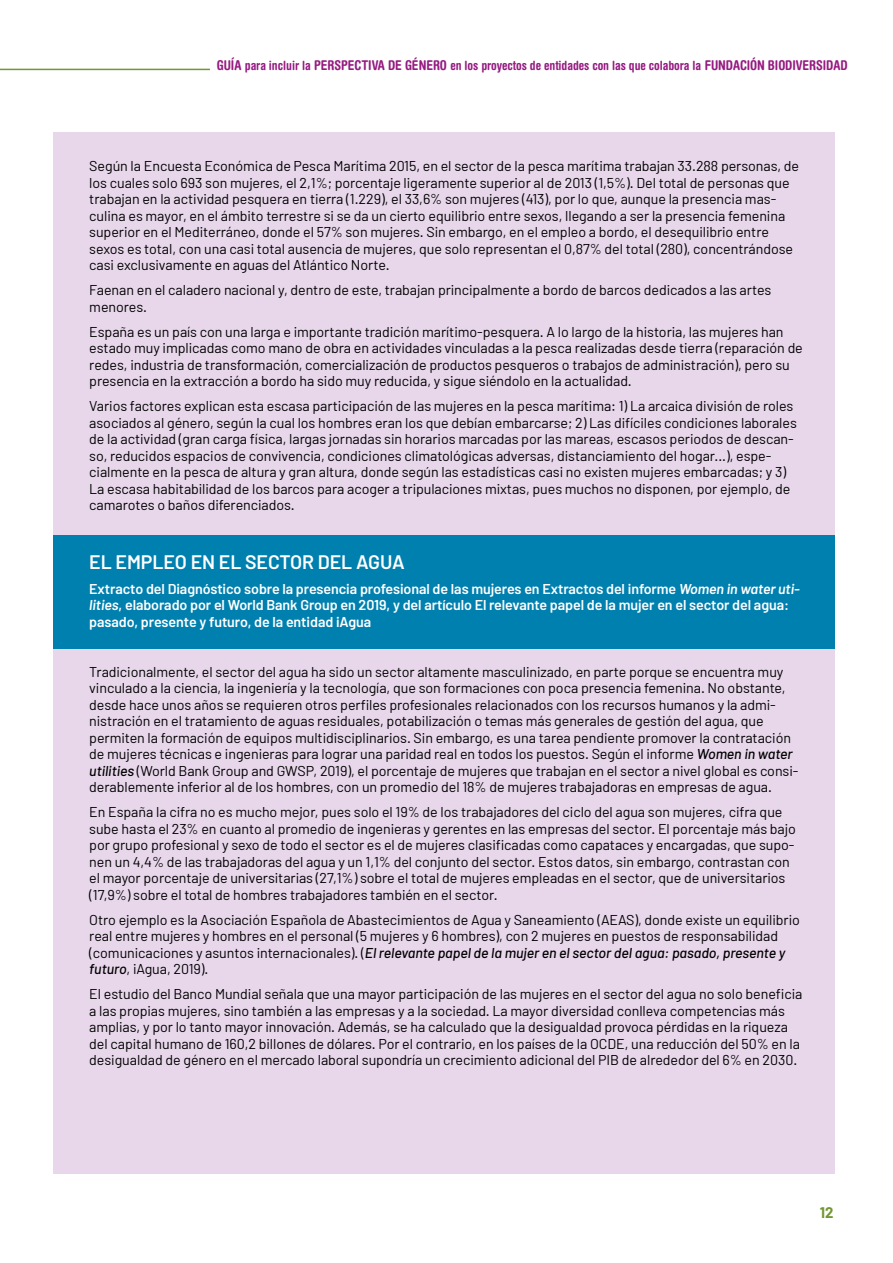
<style>
.page{position:relative;width:893px;height:1263px;background:#fff}
.page>*{position:absolute;margin:0;border:0;box-sizing:border-box;transform-origin:0 0}
.t1{font:600 19.5px "Barlow";letter-spacing:-.005em;color:#fff}
.t2{font:700 15px "Barlow";color:#709730}
.t3{font:14.25px/16.5px "Barlow";letter-spacing:-.005em;color:#000}
.t4{font:600 14.25px/16.5px "Barlow";letter-spacing:-.005em;color:#fff}
.t5{font:700 condensed 12.75px "Helvetica Rounded";letter-spacing:-.005em;color:#951b81}
.s1{font-size:13.5px}
.s2{font-style:italic}
.s3{font-weight:500;font-style:italic}
</style>
<div class="page">
<hr style="left:0;top:69px;width:210px;height:1px;background:#709730">
<div style="left:53px;top:132px;width:781px;height:1042px;background:#e8d7eb"></div>
<div style="left:53px;top:535px;width:781px;height:113px;background:#0080af"></div>
<p class="t5" style="left:217px;top:58px;width:632px"><span class="s1">GUÍA</span> para incluir la <span class="s1">PERSPECTIVA DE GÉNERO</span> en los proyectos de entidades con las que colabora la <span class="s1">FUNDACIÓN BIODIVERSIDAD</span></p>
<p class="t3" style="left:89px;top:159px;width:711px">Según la Encuesta Económica de Pesca Marítima 2015, en el sector de la pesca marítima trabajan 33.288 personas, de los cuales solo 693 son mujeres, el 2,1%; porcentaje ligeramente superior al de 2013 (1,5%). Del total de personas que trabajan en la actividad pesquera en tierra (1.229), el 33,6% son mujeres (413), por lo que, aunque la presencia mas&shy;culina es mayor, en el ámbito terrestre si se da un cierto equilibrio entre sexos, llegando a ser la presencia femenina superior en el Mediterráneo, donde el 57% son mujeres. Sin embargo, en el empleo a bordo, el desequilibrio entre sexos es total, con una casi total ausencia de mujeres, que solo representan el 0,87% del total (280), concentrándose casi exclusivamente en aguas del Atlántico Norte.</p>
<p class="t3" style="left:89px;top:283px;width:684px">Faenan en el caladero nacional y, dentro de este, trabajan principalmente a bordo de barcos dedicados a las artes menores.</p>
<p class="t3" style="left:89px;top:324px;width:715px">España es un país con una larga e importante tradición marítimo-pesquera. A lo largo de la historia, las mujeres han estado muy implicadas como mano de obra en actividades vinculadas a la pesca realizadas desde tierra (reparación de redes, industria de transformación, comercialización de productos pesqueros o trabajos de administración), pero su presencia en la extracción a bordo ha sido muy reducida, y sigue siéndolo en la actualidad.</p>
<p class="t3" style="left:89px;top:399px;width:709px">Varios factores explican esta escasa participación de las mujeres en la pesca marítima: 1) La arcaica división de roles asociados al género, según la cual los hombres eran los que debían embarcarse; 2) Las difíciles condiciones laborales de la actividad (gran carga física, largas jornadas sin horarios marcadas por las mareas, escasos periodos de descan&shy;so, reducidos espacios de convivencia, condiciones climatológicas adversas, distanciamiento del hogar...), espe&shy;cialmente en la pesca de altura y gran altura, donde según las estadísticas casi no existen mujeres embarcadas; y 3)<br>La escasa habitabilidad de los barcos para acoger a tripulaciones mixtas, pues muchos no disponen, por ejemplo, de camarotes o baños diferenciados.</p>
<h1 class="t1" style="left:89px;top:547px;width:317px">EL EMPLEO EN EL SECTOR DEL AGUA</h1>
<p class="t4" style="left:89px;top:582px;width:712px">Extracto del Diagnóstico sobre la presencia profesional de las mujeres en Extractos del informe <span class="s2">Women in water uti&shy;lities</span>, elaborado por el World Bank Group en 2019, y del artículo El relevante papel de la mujer en el sector del agua: pasado, presente y futuro, de la entidad iAgua</p>
<p class="t3" style="left:89px;top:664px;width:711px">Tradicionalmente, el sector del agua ha sido un sector altamente masculinizado, en parte porque se encuentra muy vinculado a la ciencia, la ingeniería y la tecnología, que son formaciones con poca presencia femenina. No obstante, desde hace unos años se requieren otros perfiles profesionales relacionados con los recursos humanos y la admi&shy;nistración en el tratamiento de aguas residuales, potabilización o temas más generales de gestión del agua, que permiten la formación de equipos multidisciplinarios. Sin embargo, es una tarea pendiente promover la contratación de mujeres técnicas e ingenieras para lograr una paridad real en todos los puestos. Según el informe <span class="s3">Women in water utilities</span> (World Bank Group and GWSP, 2019), el porcentaje de mujeres que trabajan en el sector a nivel global es consi&shy;derablemente inferior al de los hombres, con un promedio del 18% de mujeres trabajadoras en empresas de agua.</p>
<p class="t3" style="left:89px;top:805px;width:708px">En España la cifra no es mucho mejor, pues solo el 19% de los trabajadores del ciclo del agua son mujeres, cifra que sube hasta el 23% en cuanto al promedio de ingenieras y gerentes en las empresas del sector. El porcentaje más bajo por grupo profesional y sexo de todo el sector es el de mujeres clasificadas como capataces y encargadas, que supo&shy;nen un 4,4% de las trabajadoras del agua y un 1,1% del conjunto del sector. Estos datos, sin embargo, contrastan con el mayor porcentaje de universitarias (27,1%) sobre el total de mujeres empleadas en el sector, que de universitarios (17,9%) sobre el total de hombres trabajadores también en el sector.</p>
<p class="t3" style="left:89px;top:912px;width:712px">Otro ejemplo es la Asociación Española de Abastecimientos de Agua y Saneamiento (AEAS), donde existe un equilibrio real entre mujeres y hombres en el personal (5 mujeres y 6 hombres), con 2 mujeres en puestos de responsabilidad (comunicaciones y asuntos internacionales). (<span class="s3">El relevante papel de la mujer en el sector del agua: pasado, presente y futuro</span>, iAgua, 2019).</p>
<p class="t3" style="left:89px;top:985px;width:715px">El estudio del Banco Mundial señala que una mayor participación de las mujeres en el sector del agua no solo beneficia a las propias mujeres, sino también a las empresas y a la sociedad. La mayor diversidad conlleva competencias más amplias, y por lo tanto mayor innovación. Además, se ha calculado que la desigualdad provoca pérdidas en la riqueza del capital humano de 160,2 billones de dólares. Por el contrario, en los países de la OCDE, una reducción del 50% en la desigualdad de género en el mercado laboral supondría un crecimiento adicional del PIB de alrededor del 6% en 2030.</p>
<p class="t2" style="left:820px;top:1204px;width:15px">12</p>
</div>
